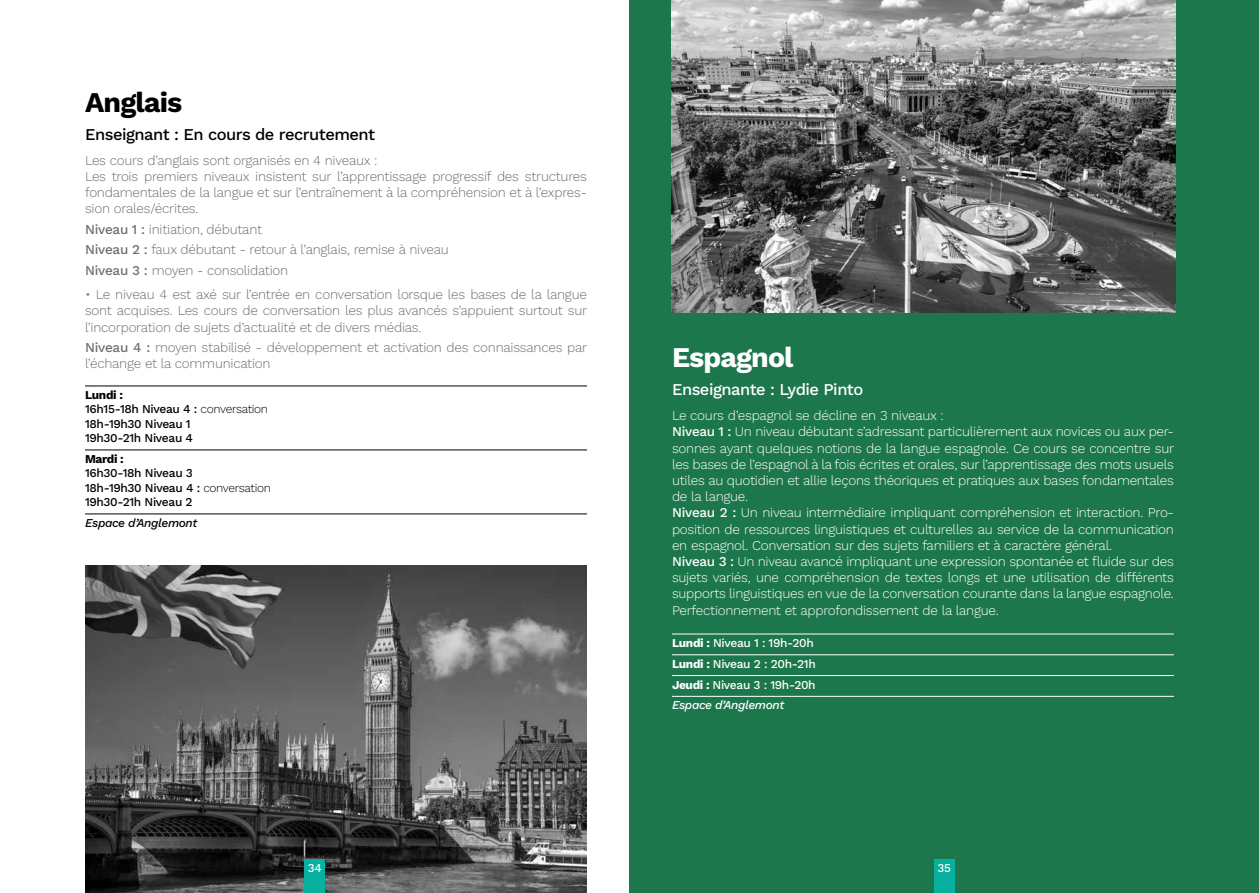
<style>
.page{position:relative;width:1259px;height:893px;background:#fff}
.page>*{position:absolute;margin:0;border:0;box-sizing:border-box;transform-origin:0 0}
.t1{font:700 28.5px "Work Sans";letter-spacing:-.03em;color:#fff}
.t2{font:700 28.5px "Work Sans";letter-spacing:-.03em;color:#000}
.t3{font:500 16.5px "Work Sans";letter-spacing:-.03em;color:#000}
.t4{font:500 16.5px "Work Sans";letter-spacing:-.03em;color:#fff}
.t5{font:300 13.5px/16.2px "Work Sans";letter-spacing:-.02em;color:#fff}
.t6{font:300 13.5px/16.2px "Work Sans";letter-spacing:-.02em;color:#706f6f}
.t7{font:500 12px/14.4px "Work Sans";letter-spacing:-.03em;color:#000}
.t8{font:500 12px/20.9px "Work Sans";letter-spacing:-.03em;color:#fff}
.t9{font:italic 500 12px "Work Sans";letter-spacing:-.03em;color:#000}
.t10{font:700 12px "Work Sans";letter-spacing:-.03em;color:#000}
.s1{font-weight:500}
.s2{font-weight:700}
.s3{font-weight:300}
.s4{font-style:italic}
</style>
<div class="page">
<div style="left:629px;top:0;width:630px;height:893px;background:#1d774d"></div>
<hr style="left:85px;top:386px;width:502px;height:1px;background:#000">
<hr style="left:85px;top:450px;width:502px;height:1px;background:#000">
<hr style="left:85px;top:514px;width:502px;height:1px;background:#000">
<hr style="left:672px;top:634px;width:502px;height:1px;background:#fff">
<hr style="left:672px;top:654px;width:502px;height:1px;background:#fff">
<hr style="left:672px;top:675px;width:502px;height:1px;background:#fff">
<hr style="left:672px;top:696px;width:502px;height:1px;background:#fff">
<img style="left:85px;top:566px;width:502px;height:327px">
<img style="left:672px;top:0;width:503px;height:313px">
<div style="left:304px;top:860px;width:21px;height:33px;background:#08b0a0"></div>
<div style="left:934px;top:860px;width:20px;height:33px;background:#08b0a0"></div>
<h1 class="t2" style="left:85px;top:80px;width:99px">Anglais</h1>
<p class="t3" style="left:85px;top:122px;width:292px">Enseignant : En cours de recrutement</p>
<p class="t6" style="left:85px;top:151px;width:503px">Les cours d’anglais sont organisés en 4 niveaux :<br>Les trois premiers niveaux insistent sur l’apprentissage progressif des structures fondamentales de la langue et sur l’entraînement à la compréhension et à l’expres&shy;sion orales/écrites.</p>
<p class="t6" style="left:85px;top:218px;width:365px;line-height:20.4px"><span class="s1">Niveau 1 :</span> initiation, débutant<br><span class="s1">Niveau 2 :</span> faux débutant - retour à l’anglais, remise à niveau<br><span class="s1">Niveau 3 :</span> moyen - consolidation</p>
<p class="t6" style="left:85px;top:286px;width:504px;text-align:justify">• Le niveau 4 est axé sur l’entrée en conversation lorsque les bases de la langue sont acquises. Les cours de conversation les plus avancés s’appuient surtout sur l’incorporation de sujets d’actualité et de divers médias.</p>
<p class="t6" style="left:85px;top:339px;width:504px"><span class="s1">Niveau 4 :</span> moyen stabilisé - développement et activation des connaissances par l’échange et la communication</p>
<p class="t7" style="left:85px;top:387px;width:184px"><span class="s2">Lundi :<br></span>16h15-18h Niveau 4 : <span class="s3">conversation<br></span>18h-19h30 Niveau 1<br>19h30-21h Niveau 4</p>
<p class="t10" style="left:85px;top:450px;width:40px">Mardi :</p>
<p class="t7" style="left:85px;top:465px;width:187px">16h30-18h Niveau 3<br>18h-19h30 Niveau 4 : <span class="s3">conversation<br></span>19h30-21h Niveau 2</p>
<p class="t9" style="left:85px;top:514px;width:114px">Espace d’Anglemont</p>
<h1 class="t1" style="left:672px;top:336px;width:123px">Espagnol</h1>
<p class="t4" style="left:672px;top:377px;width:193px">Enseignante : Lydie Pinto</p>
<p class="t5" style="left:672px;top:407px;width:503px">Le cours d’espagnol se décline en 3 niveaux :<br><span class="s1">Niveau 1 :</span> Un niveau débutant s’adressant particulièrement aux novices ou aux per&shy;sonnes ayant quelques notions de la langue espagnole. Ce cours se concentre sur les bases de l’espagnol à la fois écrites et orales, sur l’apprentissage des mots usuels utiles au quotidien et allie leçons théoriques et pratiques aux bases fondamentales de la langue.<br><span class="s1">Niveau 2 :</span> Un niveau intermédiaire impliquant compréhension et interaction. Pro&shy;position de ressources linguistiques et culturelles au service de la communication en espagnol. Conversation sur des sujets familiers et à caractère général.<br><span class="s1">Niveau 3 :</span> Un niveau avancé impliquant une expression spontanée et fluide sur des sujets variés, une compréhension de textes longs et une utilisation de différents supports linguistiques en vue de la conversation courante dans la langue espagnole.<br>Perfectionnement et approfondissement de la langue.</p>
<p class="t8" style="left:672px;top:632px;width:145px"><span class="s2">Lundi :</span> Niveau 1 : 19h-20h<br><span class="s2">Lundi :</span> Niveau 2 : 20h-21h<br><span class="s2">Jeudi :</span> Niveau 3 : 19h-20h<br><span class="s4">Espace d’Anglemont</span></p>
<p class="t8" style="left:308px;top:857px;width:15px">34</p>
<p class="t8" style="left:937px;top:857px;width:15px">35</p>
</div>
